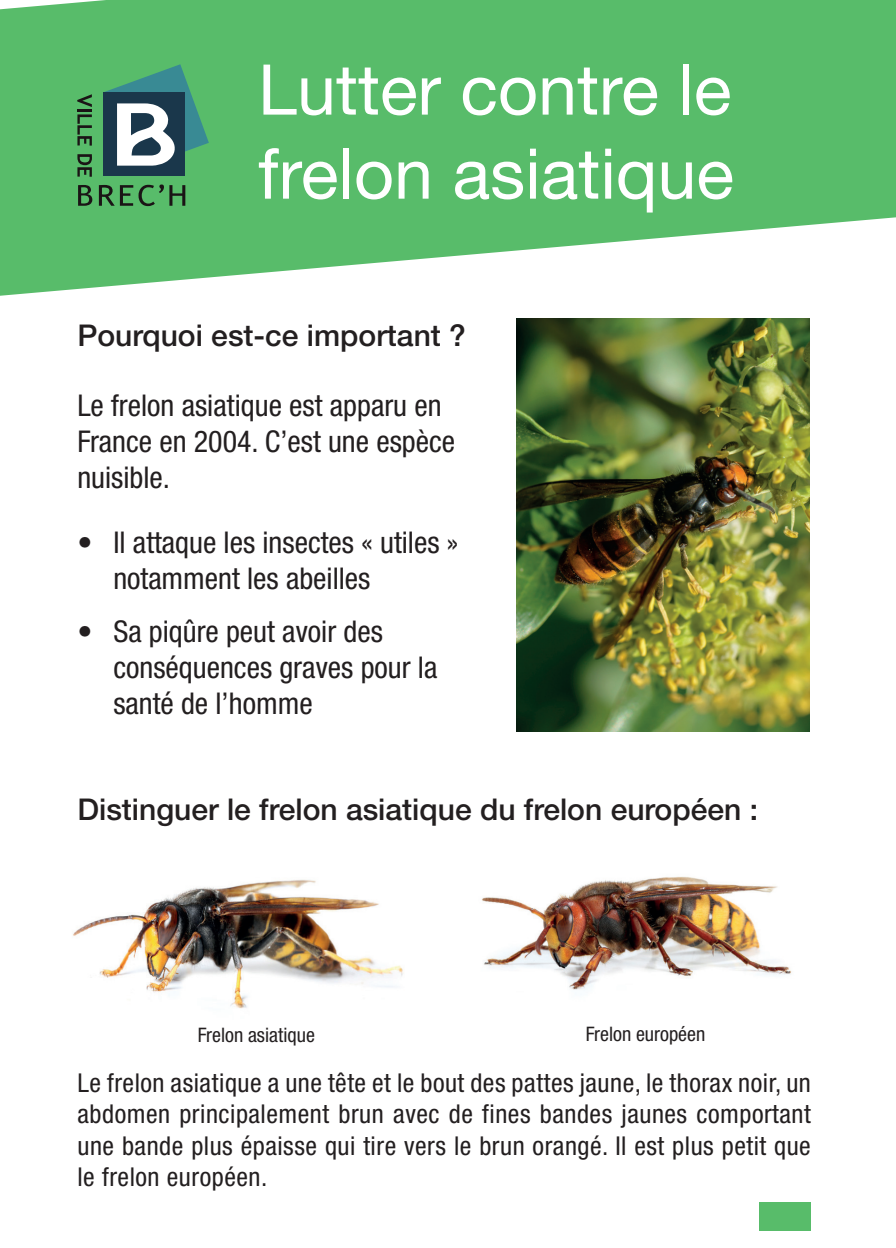
<style>
.page{position:relative;width:896px;height:1248px;background:#fff}
.page>*{position:absolute;margin:0;border:0;box-sizing:border-box;transform-origin:0 0}
.t1{font:70px/84px "Helvetica Neue";color:#fff}
.t2{font:condensed 30px/36px "Helvetica Neue LT Std";color:#231f20}
.t3{font:500 30px "Helvetica Neue LT Std";color:#231f20}
.t4{font:condensed 26px/31.2px "Helvetica Neue LT Std";letter-spacing:.02em;color:#231f20;text-align:justify}
.t5{font:condensed 20px "Helvetica Neue LT Std";color:#231f20}
</style>
<div class="page">
<svg style="left:0;top:0;width:896px;height:296px;fill:#58bc6a"></svg>
<div style="left:103px;top:92px;width:82px;height:84px;background:#1a374b"></div>
<svg style="left:103px;top:64px;width:106px;height:107px"></svg>
<svg style="left:78px;top:185px;width:14px;height:21px"></svg>
<svg style="left:77px;top:94px;width:15px;height:13px"></svg>
<hr style="left:77px;top:109px;width:15px;height:3px;background:#1a1415">
<svg style="left:77px;top:114px;width:15px;height:32px"></svg>
<svg style="left:77px;top:154px;width:15px;height:23px"></svg>
<svg style="left:99px;top:184px;width:86px;height:22px"></svg>
<img style="left:516px;top:318px;width:293px;height:413px">
<img style="left:73px;top:879px;width:330px;height:130px">
<img style="left:481px;top:876px;width:311px;height:115px">
<div style="left:760px;top:1202px;width:51px;height:28px;background:#58bc6a"></div>
<p class="t1" style="left:258px;top:47px;width:477px">Lutter contre le frelon asiatique</p>
<p class="t3" style="left:77px;top:318px;width:390px">Pourquoi est-ce important ?</p>
<p class="t2" style="left:77px;top:387px;width:379px">Le frelon asiatique est apparu en<br>France en 2004. C’est une espèce nuisible.</p>
<p class="t2" style="left:113px;top:524px;width:347px;text-indent:-36px">• Il attaque les insectes « utiles » notamment les abeilles</p>
<p class="t2" style="left:113px;top:613px;width:325px;text-indent:-36px">• Sa piqûre peut avoir des conséquences graves pour la santé de l’homme</p>
<p class="t3" style="left:77px;top:791px;width:682px">Distinguer le frelon asiatique du frelon européen :</p>
<p class="t5" style="left:198px;top:1023px;width:119px">Frelon asiatique</p>
<p class="t5" style="left:586px;top:1022px;width:121px">Frelon européen</p>
<p class="t4" style="left:77px;top:1067px;width:735px">Le frelon asiatique a une tête et le bout des pattes jaune, le thorax noir, un abdomen principalement brun avec de fines bandes jaunes comportant une bande plus épaisse qui tire vers le brun orangé. Il est plus petit que le frelon européen.</p>
</div>
